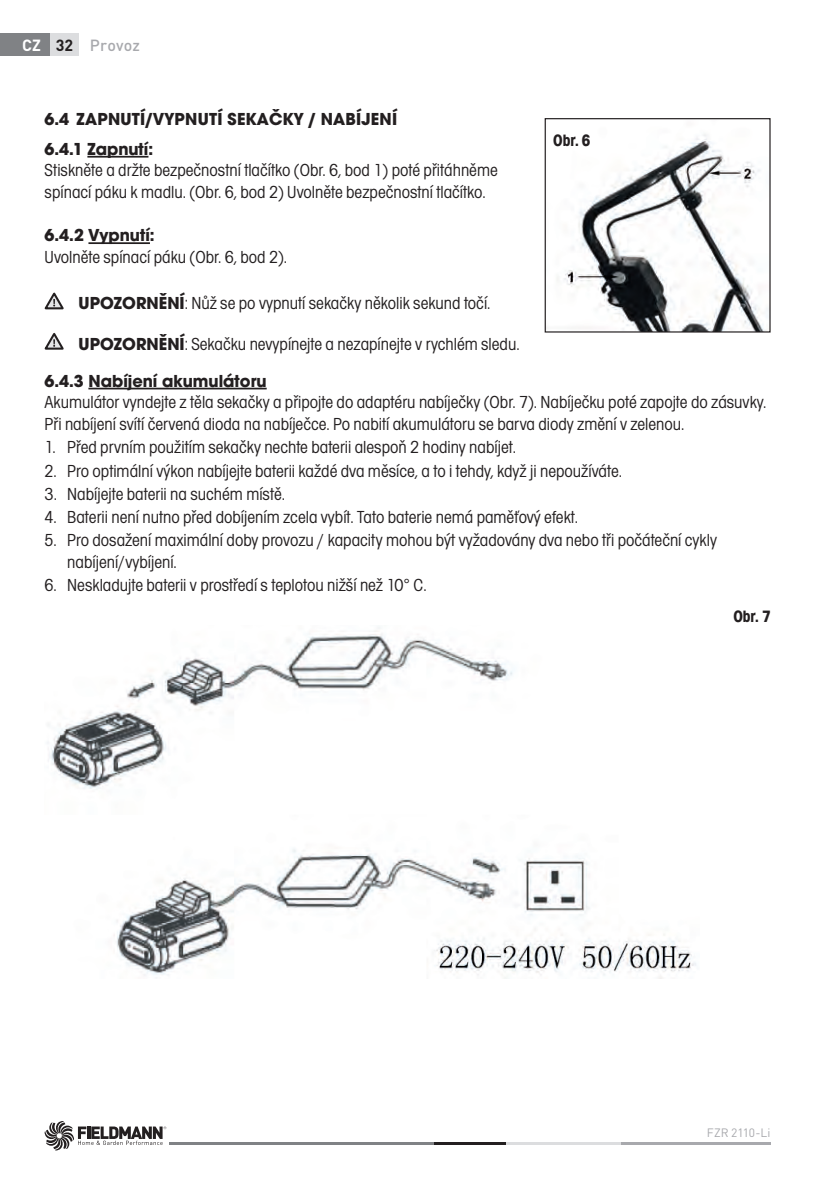
<style>
.page{position:relative;width:839px;height:1192px;background:#fff}
.page>*{position:absolute;margin:0;border:0;box-sizing:border-box;transform-origin:0 0}
.t1{font:18px/21.6px "Avant Gar Got Itc TOT Boo Con";color:#231f20}
.t2{font:700 18px/30px "Avant Gar Got Itc TOT";letter-spacing:.005em;color:#231f20}
.t3{font:17px "Avant Gar Got Itc TOT Bol Con";color:#231f20}
.t4{font:500 16px "DIN Pro";letter-spacing:.005em;color:#a8a9ad}
.t5{font:12px "DIN Pro";color:#a8a9ad}
.s1{font-weight:700;color:#fff}
.s2{font-weight:700;color:#231f20}
.s3{font-family:"Avant Gar Got Itc TOT";font-weight:700}
</style>
<div class="page">
<hr style="left:620px;top:1142px;width:150px;height:2px;background:#a8a9ad">
<hr style="left:505px;top:1142px;width:116px;height:2px;background:#dcdddf">
<hr style="left:169px;top:1142px;width:265px;height:2px;background:#808285">
<hr style="left:434px;top:1142px;width:71px;height:2px;background:#231f20">
<svg style="left:45px;top:1121px;width:121px;height:29px"></svg>
<div style="left:0;top:33px;width:50px;height:23px;background:#808285"></div>
<div style="left:50px;top:33px;width:29px;height:23px;background:#dcdddf"></div>
<hr style="left:87px;top:156px;width:61px;height:2px;background:#231f20">
<hr style="left:88px;top:242px;width:62px;height:2px;background:#231f20">
<hr style="left:88px;top:388px;width:179px;height:1px;background:#231f20">
<svg style="left:45px;top:292px;width:19px;height:17px"></svg>
<svg style="left:45px;top:333px;width:19px;height:17px"></svg>
<img style="left:47px;top:627px;width:649px;height:351px">
<img style="left:546px;top:134px;width:218px;height:196px">
<div style="left:544px;top:118px;width:226px;height:214px;border:1px solid #231f20"></div>
<p class="t4" style="left:22px;top:40px;width:119px"><span class="s1">CZ</span> <span class="s2">32</span> Provoz</p>
<p class="t2" style="left:45px;top:105px;width:354px">6.4 ZAPNUTÍ/VYPNUTÍ SEKAČKY / NABÍJENÍ<br>6.4.1 Zapnutí:</p>
<p class="t1" style="left:45px;top:161px;width:455px">Stiskněte a držte bezpečnostní tlačítko (Obr. 6, bod 1) poté přitáhněme spínací páku k madlu. (Obr. 6, bod 2) Uvolněte bezpečnostní tlačítko.</p>
<p class="t2" style="left:45px;top:222px;width:112px">6.4.2 Vypnutí:</p>
<p class="t1" style="left:45px;top:248px;width:244px">Uvolněte spínací páku (Obr. 6, bod 2).</p>
<p class="t1" style="left:79px;top:294px;width:413px"><span class="s3">UPOZORNĚNÍ</span>: Nůž se po vypnutí sekačky několik sekund točí.</p>
<p class="t1" style="left:79px;top:334px;width:442px"><span class="s3">UPOZORNĚNÍ</span>: Sekačku nevypínejte a nezapínejte v rychlém sledu.</p>
<p class="t2" style="left:45px;top:367px;width:223px">6.4.3 Nabíjení akumulátoru</p>
<p class="t1" style="left:45px;top:393px;width:723px">Akumulátor vyndejte z těla sekačky a připojte do adaptéru nabíječky (Obr. 7). Nabíječku poté zapojte do zásuvky.<br>Při nabíjení svítí červená dioda na nabíječce. Po nabití akumulátoru se barva diody změní v zelenou.</p>
<p class="t1" style="left:45px;top:438px;width:473px">1. Před prvním použitím sekačky nechte baterii alespoň 2 hodiny nabíjet.</p>
<p class="t1" style="left:45px;top:461px;width:579px">2. Pro optimální výkon nabíjejte baterii každé dva měsíce, a to i tehdy, když ji nepoužíváte.</p>
<p class="t1" style="left:45px;top:484px;width:242px">3. Nabíjejte baterii na suchém místě.</p>
<p class="t1" style="left:45px;top:508px;width:535px">4. Baterii není nutno před dobíjením zcela vybít. Tato baterie nemá paměťový efekt.</p>
<p class="t1" style="left:67px;top:531px;width:651px;text-indent:-23px">5. Pro dosažení maximální doby provozu / kapacity mohou být vyžadovány dva nebo tři počáteční cykly nabíjení/vybíjení.</p>
<p class="t1" style="left:45px;top:576px;width:383px">6. Neskladujte baterii v prostředí s teplotou nižší než 10° C.</p>
<p class="t3" style="left:733px;top:610px;width:39px">Obr. 7</p>
<p class="t3" style="left:553px;top:134px;width:39px">Obr. 6</p>
<p class="t5" style="left:707px;top:1127px;width:65px">FZR 2110-Li</p>
</div>
